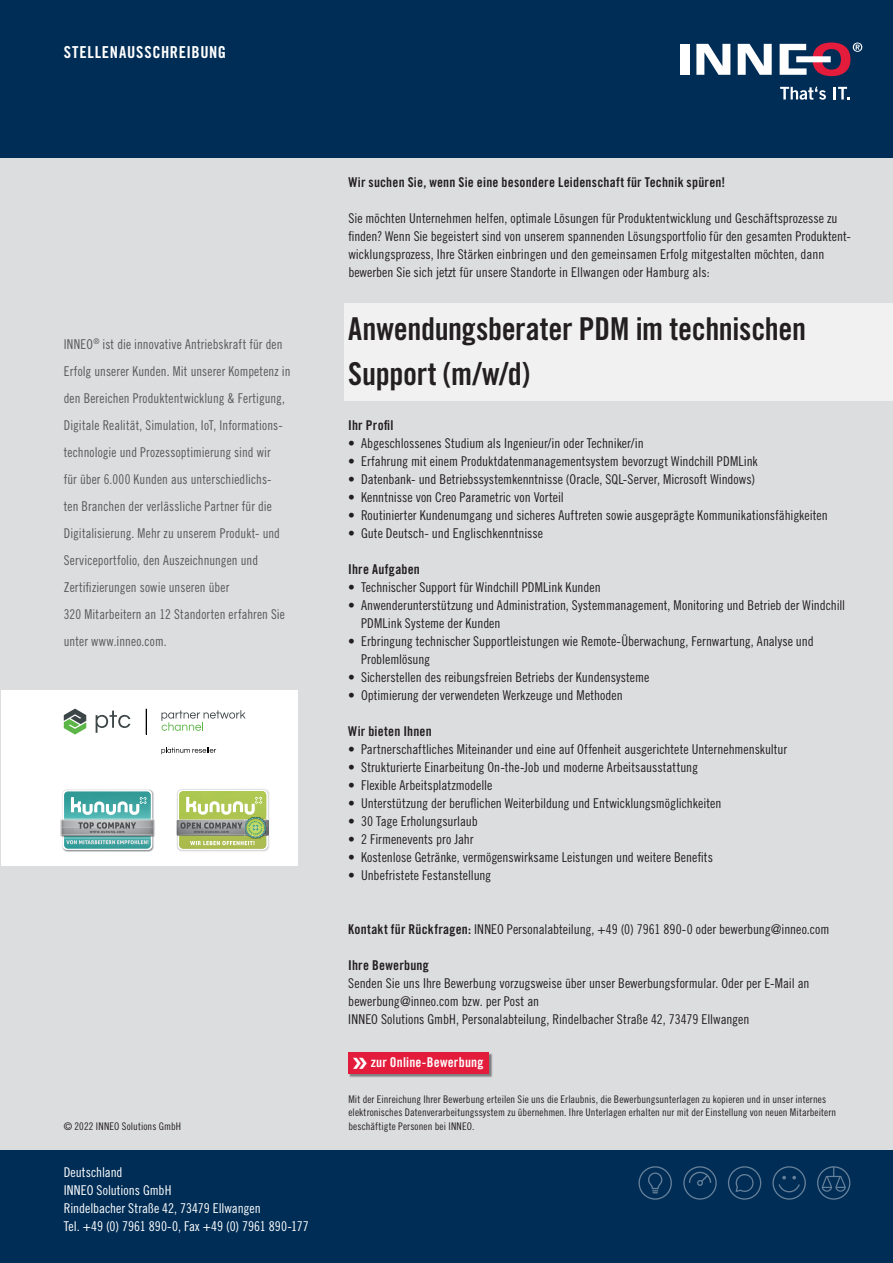
<style>
.page{position:relative;width:893px;height:1263px;background:#fff}
.page>*{position:absolute;margin:0;border:0;box-sizing:border-box;transform-origin:0 0}
.Fließtext{font:36px "Trade Gothic LT Pro Bd Cn 20";color:#fff}
.Fließtext-2{font:31.5px/45px "Trade Gothic LT Pro Bd Cn 20";letter-spacing:-.01em;color:#231f20}
.t1{font:16.5px "Trade Gothic LT Pro Bd Cn 20";letter-spacing:.04em;color:#fff}
.Fließtext-3{font:13.5px/18px "Trade Gothic LT Pro Cn 18";color:#231f20}
.t2{font:13.5px/27px "Trade Gothic LT Pro Cn 18";letter-spacing:.01em;color:#57585a;scale:.96 1}
.t3{font:13.5px/18px "Trade Gothic LT Pro Cn 18";color:#fff}
.Fließtext-4{font:13.5px "Trade Gothic LT Pro Bd Cn 20";letter-spacing:.015em;color:#231f20}
.Zwischentitel{font:13.5px "Trade Gothic LT Pro Bd Cn 20";letter-spacing:.015em;color:#231f20}
.Fließtext-5{font:13.5px "Trade Gothic LT Pro Bd Cn 20";letter-spacing:.015em;color:#fff}
.t4{font:10.5px/13.5px "Trade Gothic LT Pro Cn 18";letter-spacing:.01em;color:#231f20}
.s1{font-family:"Trade Gothic LT Pro Bd Cn 20"}
</style>
<div class="page">
<div style="left:0;top:1150px;width:893px;height:113px;background:#002d56"></div>
<div style="left:0;top:138px;width:893px;height:1012px;background:#dcdddf"></div>
<svg style="left:772px;top:1166px;width:34px;height:34px"></svg>
<svg style="left:728px;top:1166px;width:33px;height:34px"></svg>
<svg style="left:638px;top:1166px;width:34px;height:34px"></svg>
<svg style="left:817px;top:1166px;width:33px;height:34px"></svg>
<svg style="left:683px;top:1166px;width:34px;height:34px"></svg>
<div style="left:0;top:0;width:893px;height:158px;background:#002d56"></div>
<svg style="left:780px;top:87px;width:46px;height:13px"></svg>
<svg style="left:833px;top:87px;width:16px;height:12px"></svg>
<div style="left:680px;top:44px;width:9px;height:31px;background:#fff"></div>
<svg style="left:696px;top:44px;width:34px;height:31px"></svg>
<svg style="left:738px;top:44px;width:34px;height:31px"></svg>
<svg style="left:780px;top:43px;width:82px;height:33px"></svg>
<div style="left:344px;top:303px;width:549px;height:98px;background:#f1f1f2"></div>
<div style="left:349px;top:1053px;width:143px;height:24px;background:#848284"></div>
<div style="left:348px;top:1053px;width:141px;height:21px;background:#e41c3b"></div>
<div style="left:1px;top:691px;width:297px;height:175px;background:#fff"></div>
<img style="left:64px;top:789px;width:89px;height:63px">
<img style="left:60px;top:819px;width:95px;height:18px">
<svg style="left:61px;top:790px;width:93px;height:60px;background:#81b4b3"></svg>
<img style="left:176px;top:789px;width:91px;height:63px">
<svg style="left:177px;top:790px;width:92px;height:60px;background:#b0bf7e"></svg>
<svg style="left:161px;top:747px;width:55px;height:7px"></svg>
<svg style="left:64px;top:709px;width:22px;height:25px"></svg>
<svg style="left:96px;top:711px;width:34px;height:22px"></svg>
<svg style="left:146px;top:709px;width:1px;height:25px"></svg>
<svg style="left:161px;top:710px;width:85px;height:21px"></svg>
<p class="t1" style="left:64px;top:43px;width:164px">STELLENAUSSCHREIBUNG</p>
<p class="t2" style="left:64px;top:330px;width:238px">INNEO<sup>®</sup> ist die innovative Antriebskraft für den Erfolg unserer Kunden. Mit unserer Kompetenz in den Bereichen Produktentwicklung &amp; Fertigung, Digitale Realität, Simulation, IoT, Informations&shy;technologie und Prozessoptimierung sind wir<br>für über 6.000 Kunden aus unterschiedlichs-<br>ten Branchen der verlässliche Partner für die Digitalisierung. Mehr zu unserem Produkt- und Serviceportfolio, den Auszeichnungen und Zertifizierungen sowie unseren über<br>320 Mitarbeitern an 12 Standorten erfahren Sie unter www.inneo.com.</p>
<p class="t4" style="left:64px;top:1119px;width:119px">© 2022 INNEO Solutions GmbH</p>
<p class="t3" style="left:64px;top:1163px;width:246px">Deutschland<br>INNEO Solutions GmbH<br>Rindelbacher Straße 42, 73479 Ellwangen<br>Tel. +49 (0) 7961 890-0, Fax +49 (0) 7961 890-177</p>
<p class="Fließtext-4" style="left:348px;top:174px;width:378px">Wir suchen Sie, wenn Sie eine besondere Leidenschaft für Technik spüren!</p>
<p class="Fließtext-3" style="left:348px;top:209px;width:504px">Sie möchten Unternehmen helfen, optimale Lösungen für Produktentwicklung und Geschäftsprozesse zu finden? Wenn Sie begeistert sind von unserem spannenden Lösungsportfolio für den gesamten Produktent&shy;wicklungsprozess, Ihre Stärken einbringen und den gemeinsamen Erfolg mitgestalten möchten, dann bewerben Sie sich jetzt für unsere Standorte in Ellwangen oder Hamburg als:</p>
<p class="Fließtext-2" style="left:348px;top:306px;width:459px">Anwendungsberater PDM im technischen<br>Support (m/w/d)</p>
<p class="Zwischentitel" style="left:348px;top:417px;width:47px">Ihr Profil</p>
<p class="Fließtext-3" style="left:348px;top:434px;width:297px">• Abgeschlossenes Studium als Ingenieur/in oder Techniker/in</p>
<p class="Fließtext-3" style="left:348px;top:452px;width:411px">• Erfahrung mit einem Produktdatenmanagementsystem bevorzugt Windchill PDMLink</p>
<p class="Fließtext-3" style="left:348px;top:470px;width:408px">• Datenbank- und Betriebssystemkenntnisse (Oracle, SQL-Server, Microsoft Windows)</p>
<p class="Fließtext-3" style="left:348px;top:488px;width:217px">• Kenntnisse von Creo Parametric von Vorteil</p>
<p class="Fließtext-3" style="left:348px;top:506px;width:481px">• Routinierter Kundenumgang und sicheres Auftreten sowie ausgeprägte Kommunikationsfähigkeiten</p>
<p class="Fließtext-3" style="left:348px;top:524px;width:196px">• Gute Deutsch- und Englischkenntnisse</p>
<p class="Zwischentitel" style="left:348px;top:561px;width:73px">Ihre Aufgaben</p>
<p class="Fließtext-3" style="left:348px;top:578px;width:254px">• Technischer Support für Windchill PDMLink Kunden</p>
<p class="Fließtext-3" style="left:361px;top:596px;width:486px;text-indent:-13px">• Anwenderunterstützung und Administration, Systemmanagement, Monitoring und Betrieb der Windchill<br>PDMLink Systeme der Kunden</p>
<p class="Fließtext-3" style="left:361px;top:632px;width:454px;text-indent:-13px">• Erbringung technischer Supportleistungen wie Remote-Überwachung, Fernwartung, Analyse und<br>Problemlösung</p>
<p class="Fließtext-3" style="left:348px;top:668px;width:303px">• Sicherstellen des reibungsfreien Betriebs der Kundensysteme</p>
<p class="Fließtext-3" style="left:348px;top:686px;width:276px">• Optimierung der verwendeten Werkzeuge und Methoden</p>
<p class="Zwischentitel" style="left:348px;top:723px;width:85px">Wir bieten Ihnen</p>
<p class="Fließtext-3" style="left:348px;top:740px;width:440px">• Partnerschaftliches Miteinander und eine auf Offenheit ausgerichtete Unternehmenskultur</p>
<p class="Fließtext-3" style="left:348px;top:758px;width:351px">• Strukturierte Einarbeitung On-the-Job und moderne Arbeitsausstattung</p>
<p class="Fließtext-3" style="left:348px;top:776px;width:146px">• Flexible Arbeitsplatzmodelle</p>
<p class="Fließtext-3" style="left:348px;top:794px;width:375px">• Unterstützung der beruflichen Weiterbildung und Entwicklungsmöglichkeiten</p>
<p class="Fließtext-3" style="left:348px;top:812px;width:131px">• 30 Tage Erholungsurlaub</p>
<p class="Fließtext-3" style="left:348px;top:830px;width:127px">• 2 Firmenevents pro Jahr</p>
<p class="Fließtext-3" style="left:348px;top:848px;width:366px">• Kostenlose Getränke, vermögenswirksame Leistungen und weitere Benefits</p>
<p class="Fließtext-3" style="left:348px;top:866px;width:145px">• Unbefristete Festanstellung</p>
<p class="Fließtext-3" style="left:348px;top:920px;width:483px"><span class="s1">Kontakt für Rückfragen:</span> INNEO Personalabteilung, +49 (0) 7961 890-0 oder bewerbung@inneo.com</p>
<p class="Zwischentitel" style="left:348px;top:957px;width:82px">Ihre Bewerbung</p>
<p class="Fließtext-3" style="left:348px;top:974px;width:463px">Senden Sie uns Ihre Bewerbung vorzugsweise über unser Bewerbungsformular. Oder per E-Mail an bewerbung@inneo.com bzw. per Post an<br>INNEO Solutions GmbH, Personalabteilung, Rindelbacher Straße 42, 73479 Ellwangen</p>
<p class="Fließtext" style="left:351px;top:1038px;width:19px">»</p>
<p class="Fließtext-5" style="left:371px;top:1054px;width:114px">zur Online-Bewerbung</p>
<p class="t4" style="left:348px;top:1092px;width:489px">Mit der Einreichung Ihrer Bewerbung erteilen Sie uns die Erlaubnis, die Bewerbungsunterlagen zu kopieren und in unser internes elektronisches Datenverarbeitungssystem zu übernehmen. Ihre Unterlagen erhalten nur mit der Einstellung von neuen Mitarbeitern beschäftigte Personen bei INNEO.</p>
</div>
